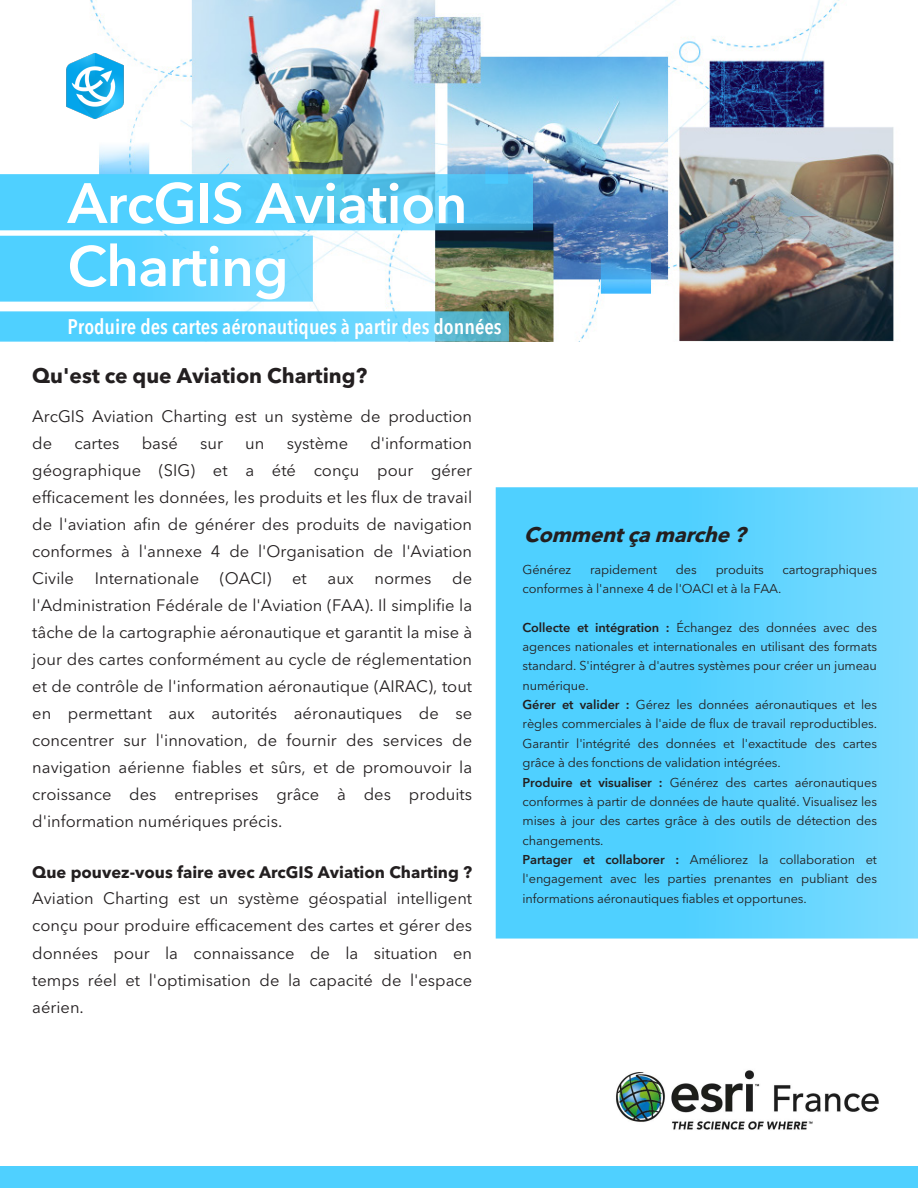
<style>
.page{position:relative;width:918px;height:1188px;background:#fff}
.page>*{position:absolute;margin:0;border:0;box-sizing:border-box;transform-origin:0 0}
.Main_Title{font:600 56.25px/63px "Avenir Next";letter-spacing:-.01em;color:#fff}
.Subtitle{font:600 condensed 21px "Avenir Next LT Pro";color:#fff}
.Body_sub_title{font:700 21px "Avenir Next LT Pro";color:#231f20}
.Call_out-Side_Box_Te{font:italic 700 21px "Avenir Next LT Pro";color:#231f20}
.Body_sub_title-2{font:16.5px/27px "Avenir Next LT Pro";color:#231f20;text-align:justify}
.Call_out-Side_Box_Te-2{font:12.75px/19.4px "Avenir Next LT Pro";letter-spacing:-.01em;color:#231f20}
.s1{font-weight:700}
.s2{font-weight:600}
</style>
<div class="page">
<div style="left:0;top:1166px;width:918px;height:22px;background:#4fd0ff"></div>
<img style="left:30px;top:0;width:864px;height:341px">
<svg style="left:496px;top:487px;width:422px;height:451px;background:#5cd3ff"></svg>
<svg style="left:0;top:174px;width:533px;height:56px;background:#51caf7"></svg>
<svg style="left:0;top:236px;width:313px;height:66px;background:#5ed3fe"></svg>
<svg style="left:0;top:311px;width:509px;height:31px;background:#5dcef6"></svg>
<div style="left:21px;top:17px;width:148px;height:148px;background:#fff;border-radius:50%"></div>
<img style="left:66px;top:54px;width:58px;height:65px">
<img style="left:616px;top:1070px;width:263px;height:60px">
<p class="Main_Title" style="left:68px;top:170px;width:402px">ArcGIS Aviation<br>Charting</p>
<p class="Subtitle" style="left:68px;top:314px;width:436px">Produire des cartes aéronautiques à partir des données</p>
<p class="Body_sub_title" style="left:32px;top:363px;width:336px">Qu'est ce que Aviation Charting?</p>
<p class="Body_sub_title-2" style="left:32px;top:403px;width:441px">ArcGIS Aviation Charting est un système de production de</p>
<p class="Body_sub_title-2" style="left:32px;top:430px;width:441px;text-indent:338px">d'information géographique (SIG) et a été conçu pour gérer efficacement les données, les produits et les flux de travail de l'aviation afin de générer des produits de navigation conformes à l'annexe 4 de l'Organisation de l'Aviation Civile</p>
<p class="Body_sub_title-2" style="left:75px;top:430px;width:46px">cartes</p>
<p class="Body_sub_title-2" style="left:142px;top:430px;width:38px">basé</p>
<p class="Body_sub_title-2" style="left:200px;top:430px;width:24px">sur</p>
<p class="Body_sub_title-2" style="left:245px;top:430px;width:21px">un</p>
<p class="Body_sub_title-2" style="left:287px;top:430px;width:63px">système</p>
<p class="Body_sub_title-2" style="left:32px;top:565px;width:441px;text-indent:420px">de l'Administration Fédérale de l'Aviation (FAA). Il simplifie la tâche de la cartographie aéronautique et garantit la mise à jour des cartes conformément au cycle de réglementation et de contrôle de l'information aéronautique (AIRAC), tout en permettant aux autorités aéronautiques de se concentrer sur l'innovation, de fournir des services de navigation aérienne fiables et sûrs, et de promouvoir la croissance des entreprises grâce à des produits d'information numériques précis.</p>
<p class="Body_sub_title-2" style="left:32px;top:858px;width:441px"><span class="s1">Que pouvez-vous faire avec ArcGIS Aviation Charting ?<br></span>Aviation Charting est un système géospatial intelligent conçu pour produire efficacement des cartes et gérer des données pour la connaissance de la situation en temps réel et l'optimisation de la capacité de l'espace aérien.</p>
<p class="Body_sub_title-2" style="left:95px;top:565px;width:106px">Internationale</p>
<p class="Body_sub_title-2" style="left:220px;top:565px;width:53px">(OACI)</p>
<p class="Body_sub_title-2" style="left:292px;top:565px;width:16px">et</p>
<p class="Body_sub_title-2" style="left:328px;top:565px;width:28px">aux</p>
<p class="Body_sub_title-2" style="left:375px;top:565px;width:58px">normes</p>
<p class="Call_out-Side_Box_Te" style="left:524px;top:522px;width:230px">Commentçamarche?</p>
<p class="Call_out-Side_Box_Te-2" style="left:523px;top:559px;width:50px">Générez</p>
<p class="Call_out-Side_Box_Te-2" style="left:590px;top:559px;width:68px">rapidement</p>
<p class="Call_out-Side_Box_Te-2" style="left:676px;top:559px;width:22px">des</p>
<p class="Call_out-Side_Box_Te-2" style="left:716px;top:559px;width:50px">produits</p>
<p class="Call_out-Side_Box_Te-2" style="left:783px;top:559px;width:96px">cartographiques</p>
<p class="Call_out-Side_Box_Te-2" style="left:523px;top:579px;width:260px">conformes à l'annexe 4 de l'OACI et à la FAA.</p>
<p class="Call_out-Side_Box_Te-2" style="left:523px;top:617px;width:356px"><span class="s2">Collecte et intégration :</span> Échangez des données avec des agences nationales et internationales en utilisant des formats standard. S'intégrer à d'autres systèmes pour créer un jumeau numérique.<br><span class="s2">Gérer et valider :</span> Gérez les données aéronautiques et les règles commerciales à l'aide de flux de travail reproductibles.<br>Garantir l'intégrité des données et l'exactitude des cartes grâce à des fonctions de validation intégrées.<br><span class="s2">Produire et visualiser :</span> Générez des cartes aéronautiques conformes à partir de données de haute qualité. Visualisez les mises à jour des cartes grâce à des outils de détection des changements.<br><span class="s2">Partager et collaborer :</span> Améliorez la collaboration et l'engagement avec les parties prenantes en publiant des informations aéronautiques fiables et opportunes.</p>
</div>
